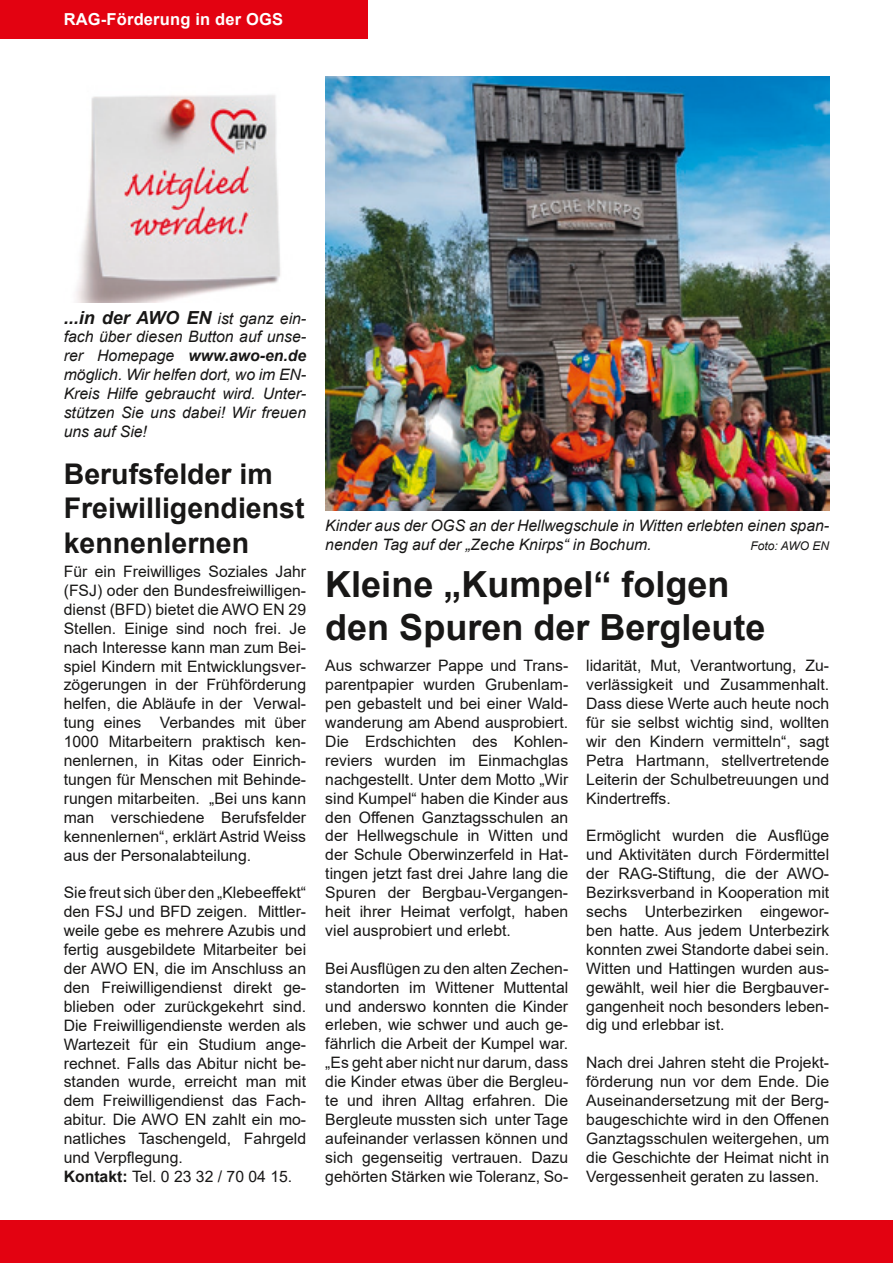
<style>
.page{position:relative;width:893px;height:1263px;background:#fff}
.page>*{position:absolute;margin:0;border:0;box-sizing:border-box;transform-origin:0 0}
.t1{font:700 36px/43.2px "Arial";color:#181716}
.t2{font:700 28.5px/34.2px "Arial";color:#181716}
.t3{font:italic 700 18px "Arial";color:#181716}
.t4{font:700 16.5px "Arial";letter-spacing:.01em;color:#fff}
.t5{font:15.75px/18.9px "Arial";color:#181716;text-align:justify}
.t6{font:italic 15.75px/18.9px "Arial";color:#181716;text-align:justify}
.t7{font:italic 12px "Arial";color:#181716}
.s1{font-weight:400;font-size:15.75px}
.s2{font-weight:700}
</style>
<div class="page">
<div style="left:0;top:1220px;width:893px;height:43px;background:#e30211"></div>
<div style="left:0;top:0;width:367px;height:38px;background:#e30211"></div>
<img style="left:76px;top:95px;width:204px;height:208px">
<img style="left:325px;top:77px;width:504px;height:433px">
<p class="t4" style="left:64px;top:7px;width:221px">RAG-Förderung in der OGS</p>
<p class="t3" style="left:64px;top:305px;width:244px">...in der AWO EN <span class="s1">ist ganz ein-</span></p>
<p class="t6" style="left:64px;top:328px;width:244px">fach über diesen Button auf unse&shy;rer Homepage <span class="s2">www.awo-en.de </span>möglich. Wir helfen dort, wo im EN-Kreis Hilfe gebraucht wird. Unter&shy;stützen Sie uns dabei! Wir freuen uns auf Sie!</p>
<h2 class="t2" style="left:64px;top:457px;width:242px">Berufsfelder im<br>Freiwilligendienst kennenlernen</h2>
<p class="t5" style="left:64px;top:562px;width:244px">Für ein Freiwilliges Soziales Jahr (FSJ) oder den Bundesfreiwilligen&shy;dienst (BFD) bietet die AWO EN 29<br>Stellen. Einige sind noch frei. Je nach Interesse kann man zum Bei&shy;spiel Kindern mit Entwicklungsver&shy;zögerungen in der Frühförderung helfen, die Abläufe in der Verwal&shy;tung eines Verbandes mit über 1000 Mitarbeitern praktisch ken&shy;nenlernen, in Kitas oder Einrich&shy;tungen für Menschen mit Behinde&shy;rungen mitarbeiten. „Bei uns kann man verschiedene Berufsfelder kennenlernen“, erklärt Astrid Weiss aus der Personalabteilung.</p>
<p class="t5" style="left:64px;top:883px;width:244px;text-align:left">Sie freut sich über den „Klebeeffekt“ den FSJ und BFD zeigen. Mittler&shy;weile gebe es mehrere Azubis und fertig ausgebildete Mitarbeiter bei der AWO EN, die im Anschluss an den Freiwilligendienst direkt ge&shy;blieben oder zurückgekehrt sind.<br>Die Freiwilligendienste werden als<br>Wartezeit für ein Studium ange&shy;rechnet. Falls das Abitur nicht be&shy;standen wurde, erreicht man mit dem Freiwilligendienst das Fach&shy;abitur. Die AWO EN zahlt ein mo&shy;natliches Taschengeld, Fahrgeld und Verpflegung.<br><span class="s2">Kontakt:</span> Tel. 0 23 32 / 70 04 15.</p>
<p class="t6" style="left:325px;top:516px;width:505px">Kinder aus der OGS an der Hellwegschule in Witten erlebten einen span&shy;nenden Tag auf der „Zeche Knirps“ in Bochum.</p>
<p class="t7" style="left:751px;top:538px;width:80px">Foto: AWO EN</p>
<h1 class="t1" style="left:325px;top:563px;width:442px">Kleine „Kumpel“ folgen den Spuren der Bergleute</h1>
<p class="t5" style="left:325px;top:656px;width:244px">Aus schwarzer Pappe und Trans&shy;parentpapier wurden Grubenlam&shy;pen gebastelt und bei einer Wald&shy;wanderung am Abend ausprobiert.<br>Die Erdschichten des Kohlen&shy;reviers wurden im Einmachglas nachgestellt. Unter dem Motto „Wir sind Kumpel“ haben die Kinder aus den Offenen Ganztagsschulen an der Hellwegschule in Witten und der Schule Oberwinzerfeld in Hat&shy;tingen jetzt fast drei Jahre lang die Spuren der Bergbau-Vergangen&shy;heit ihrer Heimat verfolgt, haben viel ausprobiert und erlebt.</p>
<p class="t5" style="left:325px;top:959px;width:244px">Bei Ausflügen zu den alten Zechen&shy;standorten im Wittener Muttental und anderswo konnten die Kinder erleben, wie schwer und auch ge&shy;fährlich die Arbeit der Kumpel war. „Es geht aber nicht nur darum, dass die Kinder etwas über die Bergleu&shy;te und ihren Alltag erfahren. Die Bergleute mussten sich unter Tage aufeinander verlassen können und sich gegenseitig vertrauen. Dazu gehörten Stärken wie Toleranz, So-</p>
<p class="t5" style="left:586px;top:656px;width:244px">lidarität, Mut, Verantwortung, Zu&shy;verlässigkeit und Zusammenhalt.<br>Dass diese Werte auch heute noch für sie selbst wichtig sind, wollten wir den Kindern vermitteln“, sagt Petra Hartmann, stellvertretende Leiterin der Schulbetreuungen und Kindertreffs.</p>
<p class="t5" style="left:586px;top:826px;width:244px">Ermöglicht wurden die Ausflüge und Aktivitäten durch Fördermittel der RAG-Stiftung, die der AWO-Bezirksverband in Kooperation mit sechs Unterbezirken eingewor&shy;ben hatte. Aus jedem Unterbezirk konnten zwei Standorte dabei sein.<br>Witten und Hattingen wurden aus&shy;gewählt, weil hier die Bergbauver&shy;gangenheit noch besonders leben&shy;dig und erlebbar ist.</p>
<p class="t5" style="left:586px;top:1053px;width:244px">Nach drei Jahren steht die Projekt&shy;förderung nun vor dem Ende. Die Auseinandersetzung mit der Berg&shy;baugeschichte wird in den Offenen Ganztagsschulen weitergehen, um die Geschichte der Heimat nicht in Vergessenheit geraten zu lassen.</p>
</div>
